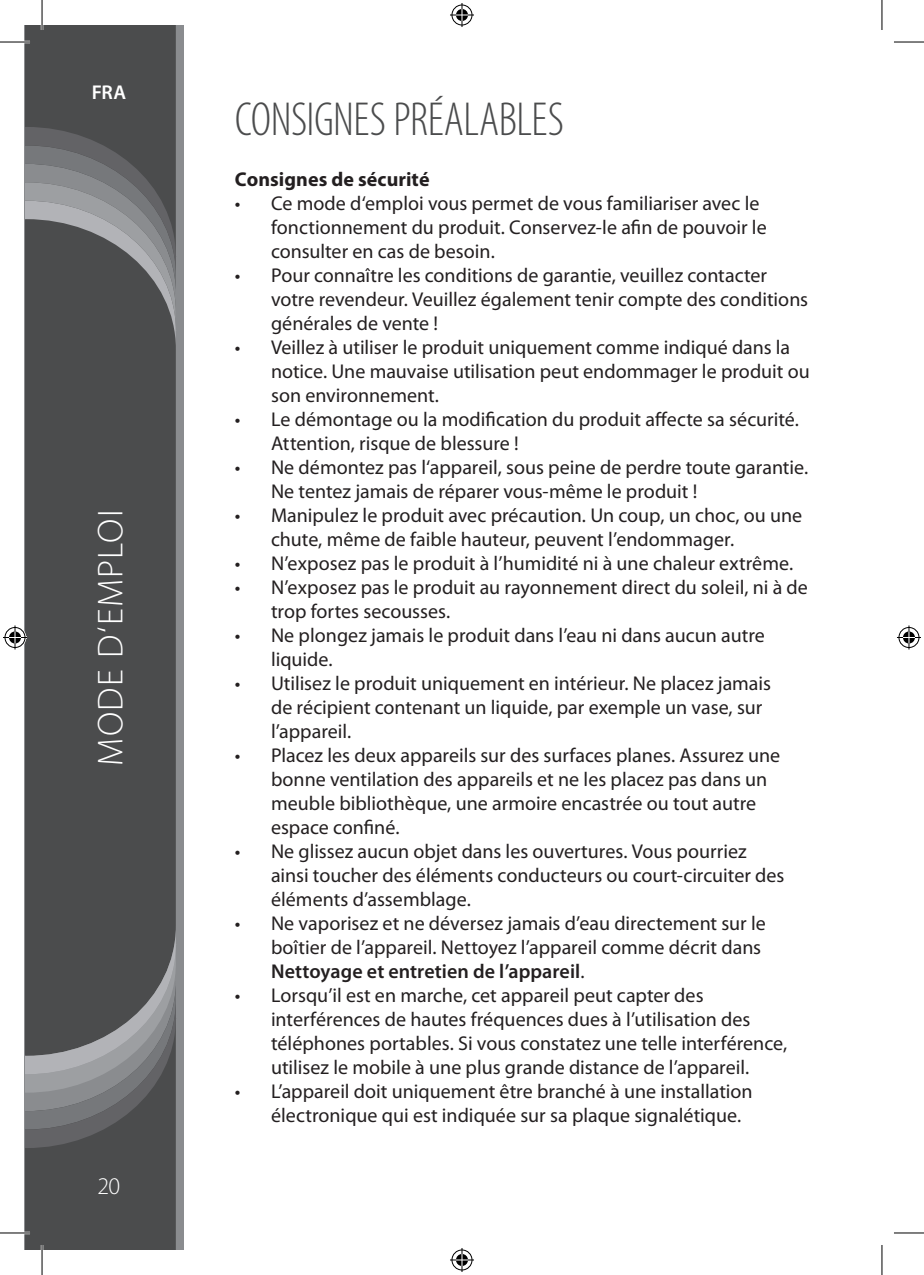
<style>
.page{position:relative;width:924px;height:1275px;background:#fff}
.page>*{position:absolute;margin:0;border:0;box-sizing:border-box;transform-origin:0 0}
.t1{font:300 condensed 48px "Myriad Pro";letter-spacing:-.005em;color:#4b4c4d}
.t2{font:300 36px "Myriad Pro";letter-spacing:.04em;color:#fff}
.t3{font:300 24px "Myriad Pro";color:#fff}
.t4{font:20px/24px "Myriad Pro";color:#231f20}
.t5{font:700 20px "Myriad Pro";letter-spacing:.005em;color:#231f20}
.t6{font:600 20px "Myriad Pro";color:#fff}
.s1{font-weight:600}
</style>
<div class="page">
<div style="left:25px;top:25px;width:159px;height:1225px;background:#8a8c8f"></div>
<div style="left:25px;top:349px;width:151px;height:577px;background:#4b4c4d"></div>
<svg style="left:25px;top:25px;width:151px;height:324px;background:#5c5d5f"></svg>
<svg style="left:25px;top:926px;width:151px;height:324px;background:#5c5e5f"></svg>
<hr style="left:0;top:41px;width:30px;height:2px;background:#fff">
<hr style="left:0;top:1231px;width:30px;height:3px;background:#fff">
<hr style="left:41px;top:0;width:2px;height:30px;background:#fff">
<hr style="left:41px;top:1245px;width:2px;height:30px;background:#fff">
<hr style="left:0;top:42px;width:30px;height:1px;background:#000">
<hr style="left:893px;top:42px;width:30px;height:1px;background:#000">
<hr style="left:0;top:1232px;width:30px;height:1px;background:#000">
<hr style="left:893px;top:1232px;width:30px;height:1px;background:#000">
<hr style="left:42px;top:0;width:1px;height:30px;background:#000">
<hr style="left:42px;top:1245px;width:1px;height:30px;background:#000">
<hr style="left:881px;top:0;width:1px;height:30px;background:#000">
<hr style="left:881px;top:1245px;width:1px;height:30px;background:#000">
<svg style="left:450px;top:3px;width:24px;height:24px"></svg>
<svg style="left:450px;top:1248px;width:24px;height:24px"></svg>
<svg style="left:3px;top:625px;width:24px;height:24px"></svg>
<svg style="left:897px;top:625px;width:23px;height:24px"></svg>
<p class="t6" style="left:92px;top:79px;width:36px">FRA</p>
<h2 class="t2" style="left:91px;top:765px;width:258px;rotate:-90deg">Mode d‘emploi</h2>
<p class="t3" style="left:97px;top:1173px;width:24px">20</p>
<h1 class="t1" style="left:235px;top:93px;width:327px">CONSIGNES PRÉALABLES</h1>
<p class="t5" style="left:235px;top:166px;width:196px">Consignes de sécurité</p>
<p class="t4" style="left:271px;top:191px;width:497px;text-indent:-36px">• Ce mode d‘emploi vous permet de vous familiariser avec le fonctionnement du produit. Conservez-le afin de pouvoir le consulter en cas de besoin.</p>
<p class="t4" style="left:271px;top:263px;width:538px;text-indent:-36px">• Pour connaître les conditions de garantie, veuillez contacter votre revendeur. Veuillez également tenir compte des conditions générales de vente !</p>
<p class="t4" style="left:271px;top:335px;width:540px;text-indent:-36px">• Veillez à utiliser le produit uniquement comme indiqué dans la notice. Une mauvaise utilisation peut endommager le produit ou son environnement.</p>
<p class="t4" style="left:271px;top:407px;width:527px;text-indent:-36px">• Le démontage ou la modification du produit affecte sa sécurité.<br>Attention, risque de blessure !</p>
<p class="t4" style="left:271px;top:455px;width:537px;text-indent:-36px">• Ne démontez pas l‘appareil, sous peine de perdre toute garantie.<br>Ne tentez jamais de réparer vous-même le produit !</p>
<p class="t4" style="left:271px;top:503px;width:532px;text-indent:-36px">• Manipulez le produit avec précaution. Un coup, un choc, ou une chute, même de faible hauteur, peuvent l’endommager.</p>
<p class="t4" style="left:235px;top:551px;width:557px">• N’exposez pas le produit à l’humidité ni à une chaleur extrême.</p>
<p class="t4" style="left:271px;top:575px;width:538px;text-indent:-36px">• N’exposez pas le produit au rayonnement direct du soleil, ni à de trop fortes secousses.</p>
<p class="t4" style="left:271px;top:623px;width:495px;text-indent:-36px">• Ne plongez jamais le produit dans l’eau ni dans aucun autre liquide.</p>
<p class="t4" style="left:271px;top:671px;width:501px;text-indent:-36px">• Utilisez le produit uniquement en intérieur. Ne placez jamais de récipient contenant un liquide, par exemple un vase, sur l’appareil.</p>
<p class="t4" style="left:271px;top:743px;width:510px;text-indent:-36px">• Placez les deux appareils sur des surfaces planes. Assurez une bonne ventilation des appareils et ne les placez pas dans un meuble bibliothèque, une armoire encastrée ou tout autre espace confiné.</p>
<p class="t4" style="left:271px;top:839px;width:515px;text-indent:-36px">• Ne glissez aucun objet dans les ouvertures. Vous pourriez ainsi toucher des éléments conducteurs ou court-circuiter des éléments d’assemblage.</p>
<p class="t4" style="left:271px;top:911px;width:496px;text-indent:-36px">• Ne vaporisez et ne déversez jamais d’eau directement sur le boîtier de l’appareil. Nettoyez l’appareil comme décrit dans<br><span class="s1">Nettoyage et entretien de l’appareil</span>.</p>
<p class="t4" style="left:271px;top:983px;width:517px;text-indent:-36px">• Lorsqu’il est en marche, cet appareil peut capter des interférences de hautes fréquences dues à l’utilisation des téléphones portables. Si vous constatez une telle interférence, utilisez le mobile à une plus grande distance de l’appareil.</p>
<p class="t4" style="left:271px;top:1079px;width:483px;text-indent:-36px">• L’appareil doit uniquement être branché à une installation électronique qui est indiquée sur sa plaque signalétique.</p>
</div>
